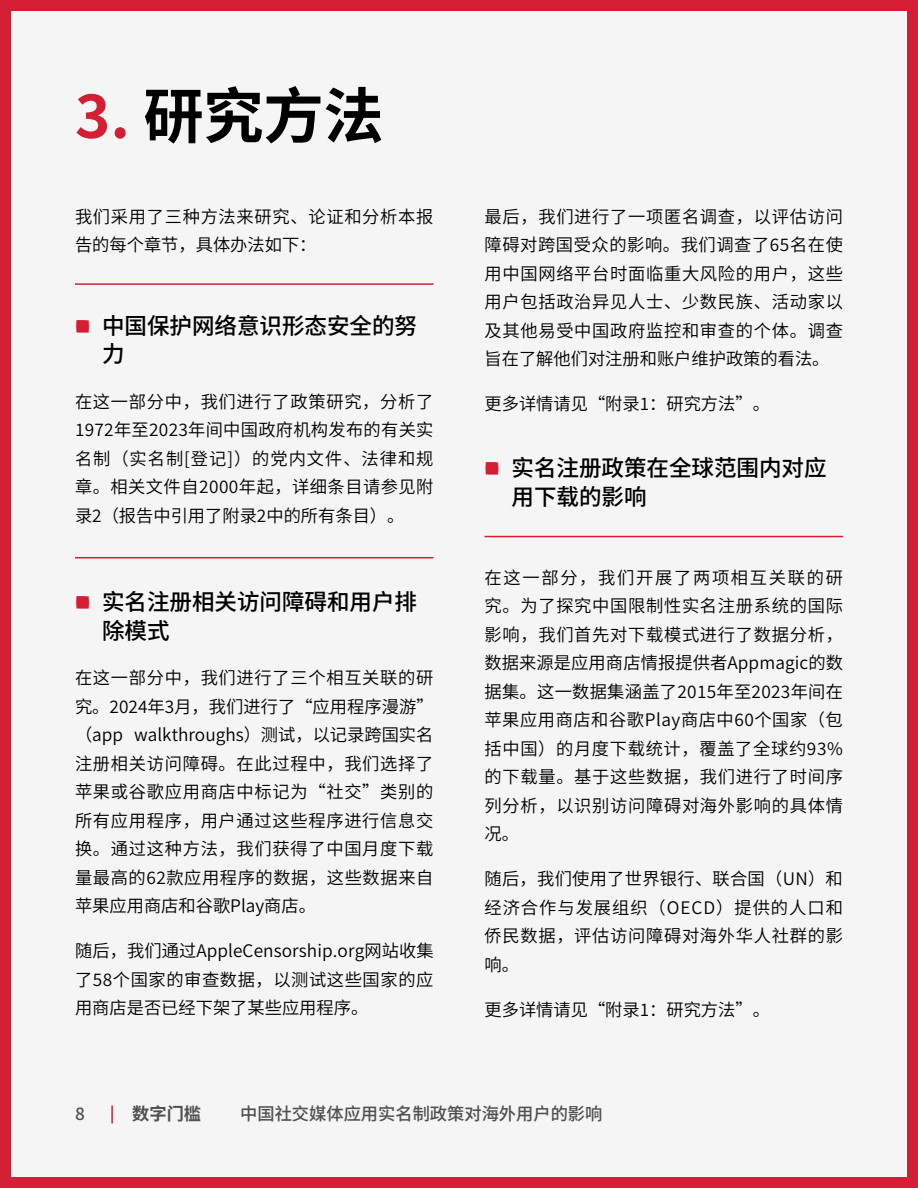
<style>
.page{position:relative;width:918px;height:1188px;background:#f5f5f5}
.page>*{position:absolute;margin:0;border:0;box-sizing:border-box;transform-origin:0 0}
.t1{font:700 60px "Source Han Sans SC";color:#000}
.t2{font:500 22.5px/28.5px "Source Han Sans SC";color:#000}
.Body{font:17.25px/28.5px "Source Han Sans SC";letter-spacing:.035em;color:#000;text-align:justify}
.Body-2{font:17.25px "Source Han Sans SC";color:#000}
.t3{font:500 17.25px "Source Han Sans SC";color:#505050}
.t4{font:700 17.25px "Source Han Sans SC";color:#505050}
.s1{color:#d41e33}
.s2{font-family:"GT Sectra";font-weight:400;color:#d41e33}
</style>
<div class="page">
<hr style="left:75px;top:557px;width:358px;height:1px;background:#d41e33">
<hr style="left:75px;top:283px;width:358px;height:2px;background:#d41e33">
<hr style="left:485px;top:536px;width:358px;height:1px;background:#d41e33">
<div style="left:0;top:0;width:918px;height:10px;background:#d41e33"></div>
<div style="left:0;top:1178px;width:918px;height:10px;background:#d41e33"></div>
<div style="left:908px;top:0;width:10px;height:1188px;background:#d41e33"></div>
<div style="left:0;top:0;width:10px;height:1188px;background:#d41e33"></div>
<svg style="left:111px;top:1105px;width:2px;height:19px"></svg>
<h1 class="t1" style="left:75px;top:85px;width:310px"><span class="s1">3.</span> 研究方法</h1>
<p class="Body" style="left:75px;top:202px;width:360px">我们采用了三种方法来研究、论证和分析本报告的每个章节，具体办法如下：</p>
<p class="t2" style="left:102px;top:311px;width:316px;text-indent:-27px"><span class="s2">͚</span> 中国保护网络意识形态安全的努力</p>
<p class="Body" style="left:75px;top:387px;width:360px">在这一部分中，我们进行了政策研究，分析了1972年至2023年间中国政府机构发布的有关实名制（实名制[登记]）的党内文件、法律和规章。相关文件自2000年起，详细条目请参见附录2（报告中引用了附录2中的所有条目）。</p>
<p class="t2" style="left:102px;top:588px;width:316px;text-indent:-27px"><span class="s2">͚</span> 实名注册相关访问障碍和用户排除模式</p>
<p class="Body" style="left:75px;top:664px;width:360px">在这一部分中，我们进行了三个相互关联的研究。2024年3月，我们进行了“应用程序漫游”（app walkthroughs）测试，以记录跨国实名注册相关访问障碍。在此过程中，我们选择了苹果或谷歌应用商店中标记为“社交”类别的所有应用程序，用户通过这些程序进行信息交换。通过这种方法，我们获得了中国月度下载量最高的62款应用程序的数据，这些数据来自苹果应用商店和谷歌Play商店。</p>
<p class="Body" style="left:75px;top:937px;width:360px">随后，我们通过AppleCensorship.org网站收集了58个国家的审查数据，以测试这些国家的应用商店是否已经下架了某些应用程序。</p>
<p class="Body" style="left:485px;top:202px;width:360px">最后，我们进行了一项匿名调查，以评估访问障碍对跨国受众的影响。我们调查了65名在使用中国网络平台时面临重大风险的用户，这些用户包括政治异见人士、少数民族、活动家以及其他易受中国政府监控和审查的个体。调查旨在了解他们对注册和账户维护政策的看法。</p>
<p class="Body-2" style="left:485px;top:395px;width:287px">更多详情请见“附录1：研究方法”。</p>
<p class="t2" style="left:512px;top:453px;width:317px;text-indent:-27px"><span class="s2">͚</span> 实名注册政策在全球范围内对应用下载的影响</p>
<p class="Body" style="left:485px;top:563px;width:360px">在这一部分，我们开展了两项相互关联的研究。为了探究中国限制性实名注册系统的国际影响，我们首先对下载模式进行了数据分析，数据来源是应用商店情报提供者Appmagic的数据集。这一数据集涵盖了2015年至2023年间在苹果应用商店和谷歌Play商店中60个国家（包括中国）的月度下载统计，覆盖了全球约93%的下载量。基于这些数据，我们进行了时间序列分析，以识别访问障碍对海外影响的具体情况。</p>
<p class="Body" style="left:485px;top:864px;width:360px">随后，我们使用了世界银行、联合国（UN）和经济合作与发展组织（OECD）提供的人口和侨民数据，评估访问障碍对海外华人社群的影响。</p>
<p class="Body-2" style="left:485px;top:1000px;width:287px">更多详情请见“附录1：研究方法”。</p>
<p class="t3" style="left:75px;top:1105px;width:11px">8</p>
<p class="t4" style="left:132px;top:1105px;width:70px">数字门槛</p>
<p class="t3" style="left:240px;top:1105px;width:364px">中国社交媒体应用实名制政策对海外用户的影响</p>
</div>
